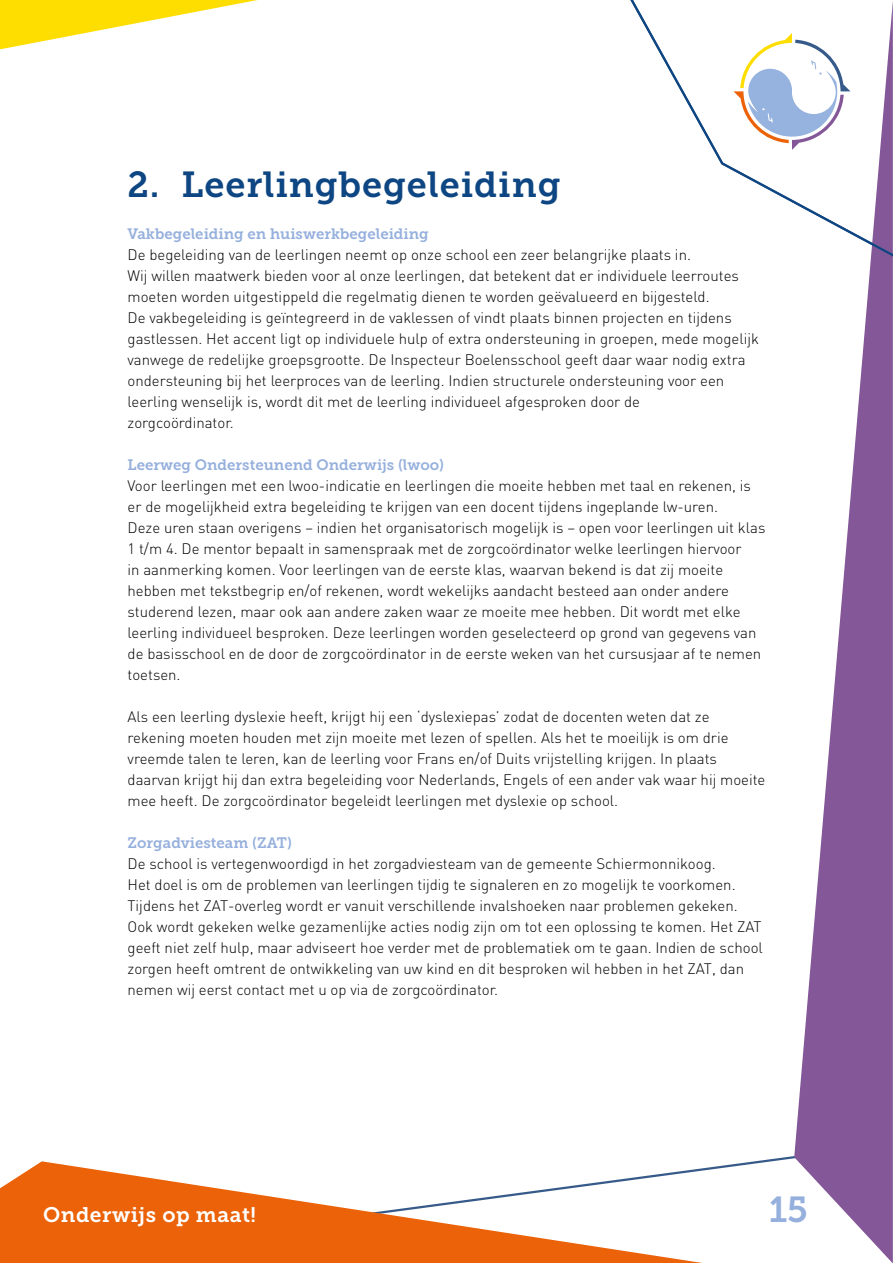
<style>
.page{position:relative;width:893px;height:1263px;background:#fff}
.page>*{position:absolute;margin:0;border:0;box-sizing:border-box;transform-origin:0 0}
.t1{font:36px "Museo Slab 700";letter-spacing:.025em;color:#0d4682}
.t2{font:36px "Museo Slab 700";color:#96b0dd}
.t3{font:21px "Museo Slab 700";letter-spacing:.025em;color:#fff}
.t4{font:300 15px/21px "DIN Pro";color:#000}
.t5{font:15px "Museo Slab 700";color:#96b0dd}
</style>
<div class="page">
<svg style="left:0;top:0;width:257px;height:50px"></svg>
<svg style="left:0;top:1161px;width:774px;height:102px"></svg>
<svg style="left:794px;top:294px;width:99px;height:969px;fill:#845798"></svg>
<svg style="left:630px;top:0;width:263px;height:294px"></svg>
<h1 class="t1" style="left:128px;top:164px;width:435px">2. Leerlingbegeleiding</h1>
<p class="t5" style="left:128px;top:225px;width:303px">Vakbegeleiding en huiswerkbegeleiding</p>
<p class="t4" style="left:128px;top:244px;width:633px">De begeleiding van de leerlingen neemt op onze school een zeer belangrijke plaats in.<br>Wij willen maatwerk bieden voor al onze leerlingen, dat betekent dat er individuele leerroutes moeten worden uitgestippeld die regelmatig dienen te worden geëvalueerd en bijgesteld.<br>De vakbegeleiding is geïntegreerd in de vaklessen of vindt plaats binnen projecten en tijdens gastlessen. Het accent ligt op individuele hulp of extra ondersteuning in groepen, mede mogelijk vanwege de redelijke groepsgrootte. De Inspecteur Boelensschool geeft daar waar nodig extra ondersteuning bij het leerproces van de leerling. Indien structurele ondersteuning voor een leerling wenselijk is, wordt dit met de leerling individueel afgesproken door de<br>zorgcoördinator.</p>
<p class="t5" style="left:128px;top:456px;width:318px">Leerweg Ondersteunend Onderwijs (lwoo)</p>
<p class="t4" style="left:128px;top:475px;width:639px">Voor leerlingen met een lwoo-indicatie en leerlingen die moeite hebben met taal en rekenen, is er de mogelijkheid extra begeleiding te krijgen van een docent tijdens ingeplande lw-uren.<br>Deze uren staan overigens – indien het organisatorisch mogelijk is – open voor leerlingen uit klas 1 t/m 4. De mentor bepaalt in samenspraak met de zorgcoördinator welke leerlingen hiervoor<br>in aanmerking komen. Voor leerlingen van de eerste klas, waarvan bekend is dat zij moeite hebben met tekstbegrip en/of rekenen, wordt wekelijks aandacht besteed aan onder andere studerend lezen, maar ook aan andere zaken waar ze moeite mee hebben. Dit wordt met elke leerling individueel besproken. Deze leerlingen worden geselecteerd op grond van gegevens van de basisschool en de door de zorgcoördinator in de eerste weken van het cursusjaar af te nemen toetsen.</p>
<p class="t4" style="left:128px;top:706px;width:639px">Als een leerling dyslexie heeft, krijgt hij een ‘dyslexiepas’ zodat de docenten weten dat ze rekening moeten houden met zijn moeite met lezen of spellen. Als het te moeilijk is om drie vreemde talen te leren, kan de leerling voor Frans en/of Duits vrijstelling krijgen. In plaats daarvan krijgt hij dan extra begeleiding voor Nederlands, Engels of een ander vak waar hij moeite mee heeft. De zorgcoördinator begeleidt leerlingen met dyslexie op school.</p>
<p class="t5" style="left:128px;top:834px;width:166px">Zorgadviesteam (ZAT)</p>
<p class="t4" style="left:128px;top:853px;width:637px">De school is vertegenwoordigd in het zorgadviesteam van de gemeente Schiermonnikoog.<br>Het doel is om de problemen van leerlingen tijdig te signaleren en zo mogelijk te voorkomen.<br>Tijdens het ZAT-overleg wordt er vanuit verschillende invalshoeken naar problemen gekeken.<br>Ook wordt gekeken welke gezamenlijke acties nodig zijn om tot een oplossing te komen. Het ZAT geeft niet zelf hulp, maar adviseert hoe verder met de problematiek om te gaan. Indien de school zorgen heeft omtrent de ontwikkeling van uw kind en dit besproken wil hebben in het ZAT, dan nemen wij eerst contact met u op via de zorgcoördinator.</p>
<h2 class="t3" style="left:43px;top:1203px;width:215px">Onderwijs op maat!</h2>
<h1 class="t2" style="left:769px;top:1189px;width:40px">15</h1>
</div>
